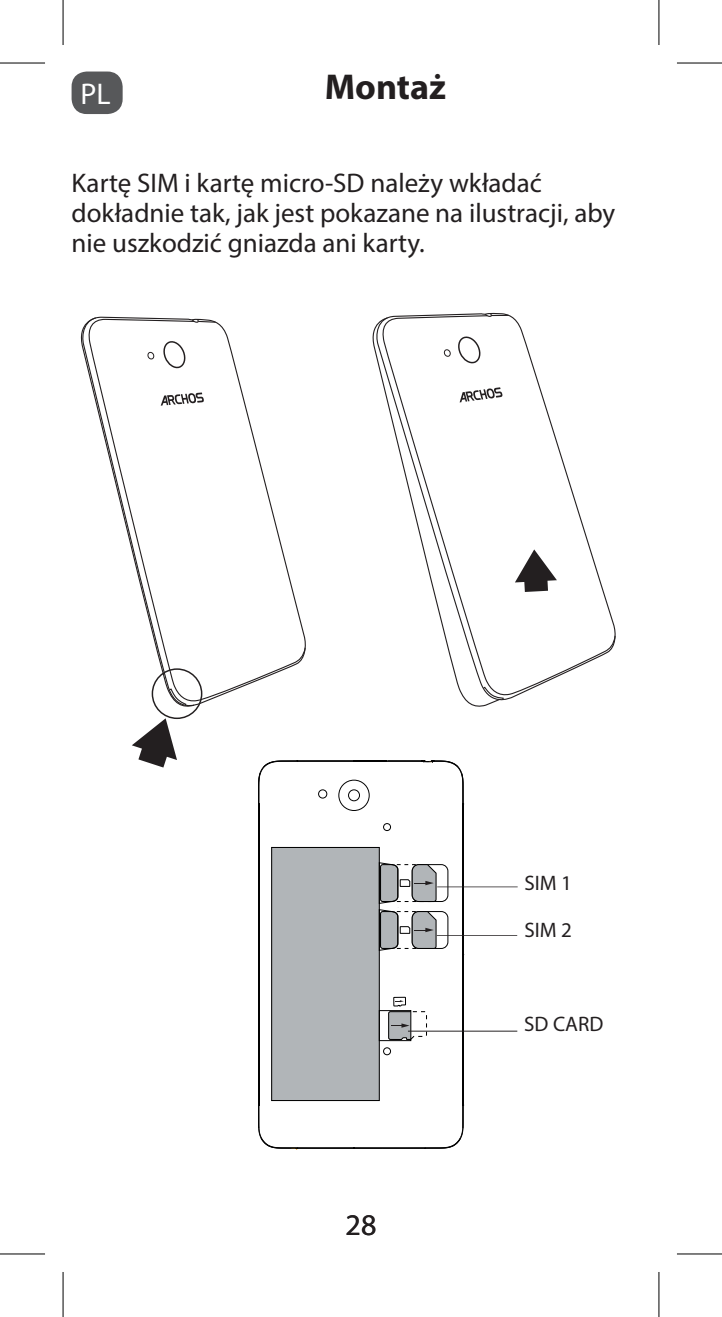
<style>
.page{position:relative;width:722px;height:1317px;background:#fff}
.page>*{position:absolute;margin:0;border:0;box-sizing:border-box;transform-origin:0 0}
.t1{font:700 36px "Myriad Pro";color:#231f20}
.t2{font:30px "Myriad Pro";color:#231f20}
.t3{font:30px "Myriad Pro";color:#fff}
.t4{font:27px/30px "Myriad Pro";color:#231f20}
.t5{font:21px "Myriad Pro";color:#231f20}
</style>
<div class="page">
<div style="left:72px;top:72px;width:51px;height:42px;background:#57585a;border-radius:15px"></div>
<svg style="left:659px;top:0;width:1px;height:45px"></svg>
<svg style="left:659px;top:1272px;width:1px;height:45px"></svg>
<hr style="left:0;top:62px;width:45px;height:2px;background:#000">
<hr style="left:676px;top:62px;width:45px;height:2px;background:#000">
<hr style="left:0;top:1253px;width:45px;height:1px;background:#000">
<hr style="left:676px;top:1253px;width:45px;height:1px;background:#000">
<hr style="left:62px;top:0;width:2px;height:45px;background:#000">
<hr style="left:62px;top:1272px;width:2px;height:45px;background:#000">
<hr style="left:658px;top:0;width:1px;height:45px;background:#000">
<hr style="left:658px;top:1272px;width:1px;height:45px;background:#000">
<svg style="left:132px;top:718px;width:45px;height:49px"></svg>
<svg style="left:195px;top:318px;width:111px;height:384px"></svg>
<svg style="left:500px;top:697px;width:4px;height:4px"></svg>
<svg style="left:484px;top:312px;width:24px;height:3px"></svg>
<svg style="left:388px;top:315px;width:228px;height:381px"></svg>
<svg style="left:80px;top:317px;width:115px;height:391px"></svg>
<svg style="left:372px;top:317px;width:128px;height:390px"></svg>
<div style="left:147px;top:351px;width:7px;height:9px;border:1px solid #231f20;border-radius:2px"></div>
<svg style="left:459px;top:387px;width:43px;height:15px"></svg>
<div style="left:443px;top:349px;width:8px;height:8px;border:1px solid #231f20;border-radius:2px"></div>
<div style="left:411px;top:864px;width:37px;height:38px;border:1px solid #000;border-radius:7px"></div>
<div style="left:383px;top:823px;width:7px;height:8px;border:1px solid #000;border-radius:50%"></div>
<hr style="left:258px;top:954px;width:1px;height:151px;background:#030303">
<hr style="left:258px;top:804px;width:1px;height:150px;background:#030303">
<hr style="left:462px;top:804px;width:1px;height:150px;background:#030303">
<hr style="left:462px;top:954px;width:1px;height:151px;background:#030303">
<svg style="left:258px;top:760px;width:206px;height:44px"></svg>
<svg style="left:258px;top:1104px;width:206px;height:45px"></svg>
<div style="left:271px;top:847px;width:108px;height:254px;background:#b1b5b8;border:1px solid #000"></div>
<div style="left:338px;top:779px;width:31px;height:32px;border:1px solid #030303;border-radius:50%"></div>
<div style="left:348px;top:789px;width:12px;height:12px;border:1px solid #030303;border-radius:50%"></div>
<div style="left:411px;top:911px;width:37px;height:37px;border:1px solid #000;border-radius:7px"></div>
<svg style="left:378px;top:860px;width:59px;height:203px"></svg>
<div style="left:379px;top:1010px;width:32px;height:31px;border:1px solid #000"></div>
<div style="left:318px;top:789px;width:9px;height:9px;border:1px solid #030303;border-radius:50%"></div>
<hr style="left:437px;top:886px;width:80px;height:1px;background:#231f20">
<hr style="left:436px;top:934px;width:81px;height:2px;background:#231f20">
<hr style="left:408px;top:1030px;width:109px;height:2px;background:#231f20">
<p class="t3" style="left:80px;top:75px;width:32px">PL</p>
<h1 class="t1" style="left:324px;top:63px;width:123px">Montaż</h1>
<p class="t4" style="left:72px;top:167px;width:545px">Kartę SIM i kartę micro-SD należy wkładać dokładnie tak, jak jest pokazane na ilustracji, aby nie uszkodzić gniazda ani karty.</p>
<p class="t5" style="left:524px;top:870px;width:49px">SIM 1</p>
<p class="t5" style="left:524px;top:917px;width:49px">SIM 2</p>
<p class="t2" style="left:345px;top:1206px;width:32px">28</p>
<p class="t5" style="left:524px;top:1011px;width:81px">SD CARD</p>
</div>
